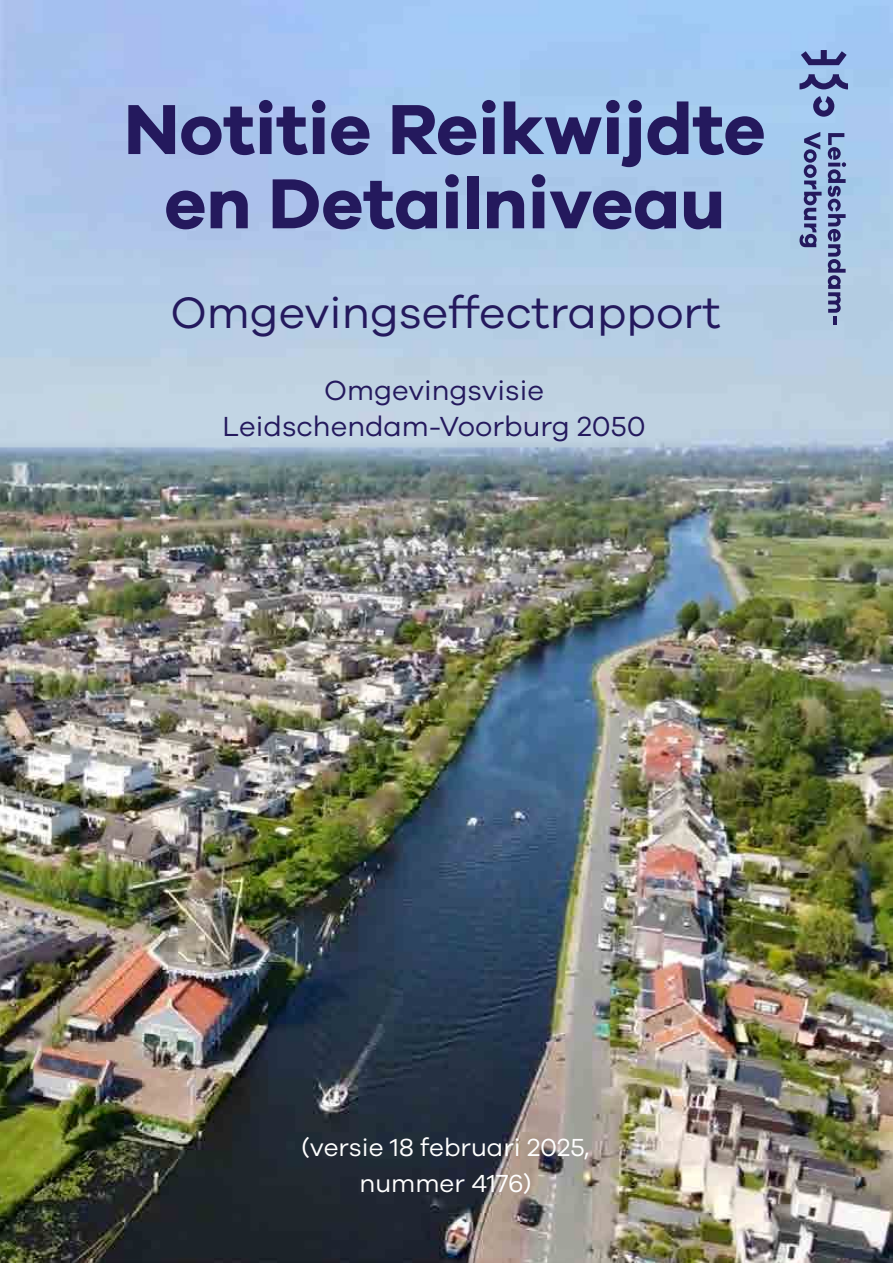
<style>
.page{position:relative;width:893px;height:1263px;background:#fff}
.page>*{position:absolute;margin:0;border:0;box-sizing:border-box;transform-origin:0 0}
.t1{font:700 73.05px/74.2px "Galano Grotesque";color:#24195d;text-align:center}
.t2{font:45.45px "Galano Grotesque";color:#24195d}
.Broodtekst{font:28.5px/36px "Galano Grotesque";color:#24195d;text-align:center}
.Broodtekst-2{font:25.5px "Galano Grotesque";color:#fff}
</style>
<div class="page">
<img style="left:0;top:0;width:893px;height:1263px">
<svg style="left:813px;top:96px;width:21px;height:21px"></svg>
<svg style="left:799px;top:74px;width:49px;height:15px"></svg>
<svg style="left:801px;top:50px;width:46px;height:15px"></svg>
<svg style="left:828px;top:133px;width:18px;height:191px;background:#7481ae"></svg>
<svg style="left:799px;top:132px;width:23px;height:115px;background:#7c8fbb"></svg>
<h1 class="t1" style="left:124px;top:90px;width:643px">Notitie Reikwijdte en Detailniveau</h1>
<p class="t2" style="left:171px;top:285px;width:552px">Omgevingseffectrapport</p>
<p class="Broodtekst" style="left:223px;top:371px;width:425px">Omgevingsvisie<br>Leidschendam-Voorburg 2050</p>
<p class="Broodtekst-2" style="left:301px;top:1132px;width:290px">(versie 18 februari 2025,</p>
<p class="Broodtekst-2" style="left:360px;top:1168px;width:173px">nummer 4176)</p>
</div>
